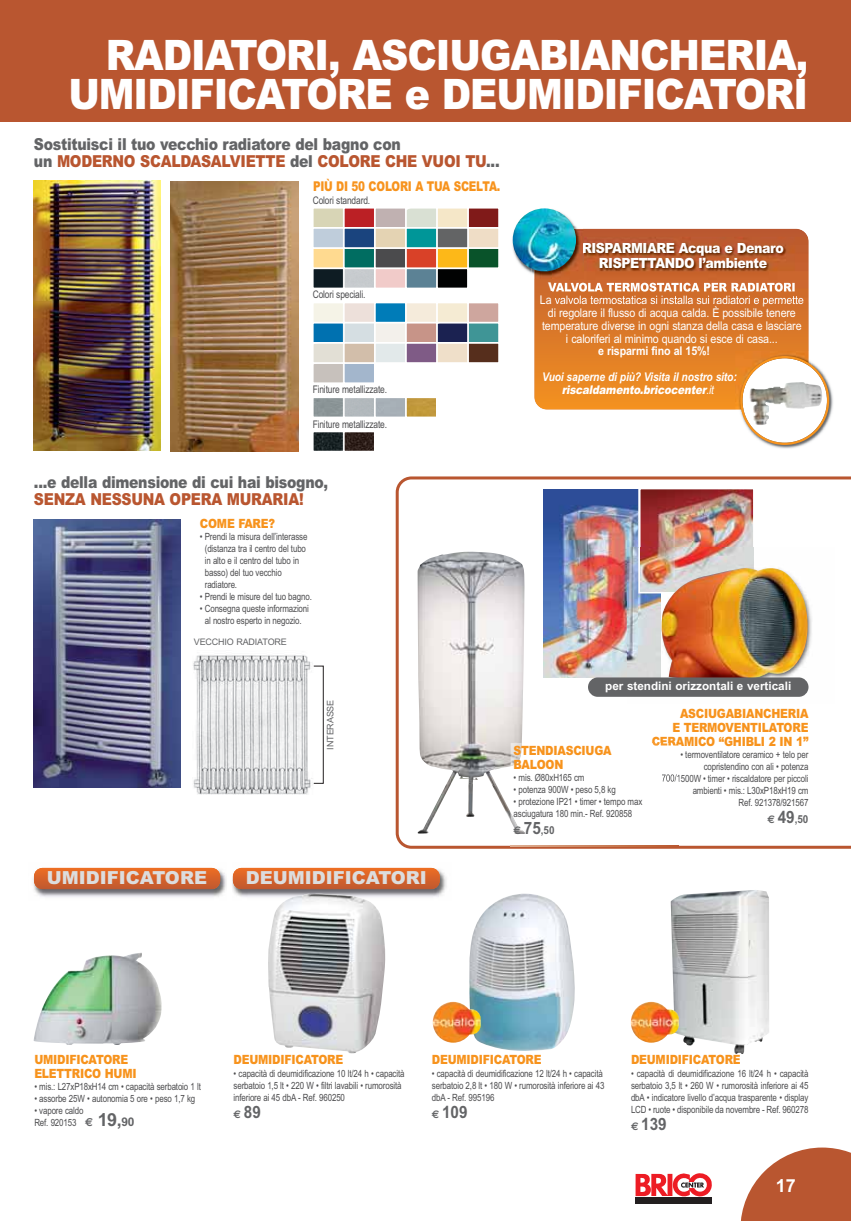
<style>
.page{position:relative;width:851px;height:1221px;background:#fff}
.page>*{position:absolute;margin:0;border:0;box-sizing:border-box;transform-origin:0 0}
.t1{font:900 42px/39px "Arial";letter-spacing:-.025em;color:#fff;text-align:right;scale:.9 1}
.t2{font:900 18px "Arial";color:#dcddde}
.t3{font:18px "Arial Bold MT OTF";color:#fff}
.t4{font:16.95px "Arial Bold MT OTF";color:#636466;scale:.9 1}
.t5{font:900 16.5px/16.5px "Arial";letter-spacing:-.02em;color:#636466;scale:.85 1}
.t6{font:900 16.5px "Arial";letter-spacing:-.02em;color:#b95630;scale:.85 1}
.t7{font:900 14.1px/15px "Arial";letter-spacing:-.035em;color:#fff;text-align:center;scale:.9 1}
.t8{font:900 13.5px "Arial";letter-spacing:-.02em;color:#f7931d;scale:.77 1}
.t9{font:900 12.75px/13.5px "Arial";letter-spacing:-.02em;color:#f7931d;scale:.85 1}
.t10{font:12px/12.8px "Arial";letter-spacing:-.01em;color:#fff;text-align:center;scale:.89 1}
.t11{font:12px "Arial Bold Italic MT OTF";letter-spacing:-.01em;color:#fff;scale:.85 1}
.t12{font:italic 900 12px "Arial";color:#fff;scale:.85 1}
.t13{font:700 12px "Arial";letter-spacing:-.01em;color:#fff;scale:.89 1}
.t14{font:700 11.7px "Arial";color:#fff}
.t15{font:700 10.95px "Arial";color:#636466;scale:.9 1}
.t16{font:10.5px "Arial";letter-spacing:-.015em;color:#4c4c4e;scale:.8 1}
.t17{font:9.9px/12px "Arial";letter-spacing:-.015em;color:#4c4c4e;scale:.8 1}
.t18{font:9px "Arial";letter-spacing:-.015em;color:#636466}
.s1{color:#b95630}
.s2{font-weight:400}
.s3{font-family:"Euro Sans";font-size:11.1px}
.s4{font-size:16.95px}
.s5{font-family:"Euro Sans";font-weight:700;font-size:11.7px;color:#636466}
.s6{font-weight:700;font-size:18px;color:#636466}
.s7{font-weight:700;font-size:12px;color:#636466}
.s8{font-family:"Euro Sans";font-weight:700;font-size:11.1px}
</style>
<div class="page">
<svg style="left:395px;top:476px;width:455px;height:372px"></svg>
<div style="left:0;top:0;width:850px;height:121px;background:#b95630"></div>
<svg style="left:534px;top:228px;width:275px;height:182px;background:#de7e2b"></svg>
<svg style="left:741px;top:1147px;width:109px;height:73px"></svg>
<div style="left:635px;top:1197px;width:76px;height:6px;background:#231f20"></div>
<svg style="left:635px;top:1173px;width:76px;height:24px"></svg>
<img style="left:417px;top:551px;width:108px;height:282px">
<img style="left:34px;top:952px;width:128px;height:92px">
<img style="left:552px;top:237px;width:257px;height:66px">
<img style="left:552px;top:283px;width:158px;height:8px">
<img style="left:554px;top:295px;width:44px;height:8px">
<img style="left:512px;top:209px;width:71px;height:66px">
<img style="left:534px;top:229px;width:49px;height:50px">
<img style="left:552px;top:237px;width:31px;height:42px">
<img style="left:512px;top:208px;width:64px;height:63px;border-radius:50%">
<img style="left:735px;top:351px;width:98px;height:98px">
<img style="left:735px;top:351px;width:73px;height:58px">
<svg style="left:740px;top:356px;width:88px;height:89px"></svg>
<img style="left:33px;top:868px;width:414px;height:29px">
<div style="left:233px;top:867px;width:206px;height:22px;background:linear-gradient(to bottom,#ef6f24,#c2592e);border-radius:9px"></div>
<div style="left:34px;top:867px;width:186px;height:22px;background:linear-gradient(to bottom,#ef6f24,#c2592e);border-radius:9px"></div>
<img style="left:34px;top:519px;width:146px;height:268px">
<img style="left:193px;top:655px;width:120px;height:140px">
<img style="left:543px;top:489px;width:95px;height:188px">
<img style="left:641px;top:490px;width:111px;height:57px">
<div style="left:638px;top:487px;width:117px;height:106px;border:2px solid #fff"></div>
<img style="left:627px;top:547px;width:207px;height:156px">
<img style="left:627px;top:547px;width:11px;height:130px">
<img style="left:638px;top:593px;width:22px;height:84px">
<img style="left:638px;top:547px;width:117px;height:46px">
<img style="left:640px;top:547px;width:112px;height:44px">
<img style="left:661px;top:567px;width:146px;height:112px">
<img style="left:670px;top:890px;width:99px;height:163px">
<img style="left:268px;top:893px;width:117px;height:160px">
<img style="left:469px;top:893px;width:106px;height:157px">
<svg style="left:313px;top:208px;width:186px;height:80px;background:#a29c90"></svg>
<svg style="left:313px;top:303px;width:186px;height:80px"></svg>
<div style="left:312px;top:397px;width:31px;height:20px;border:1px solid #fff"></div>
<div style="left:343px;top:397px;width:32px;height:20px;border:1px solid #fff"></div>
<div style="left:375px;top:397px;width:31px;height:20px;border:1px solid #fff"></div>
<svg style="left:405px;top:397px;width:31px;height:20px"></svg>
<svg style="left:313px;top:432px;width:61px;height:19px"></svg>
<img style="left:170px;top:182px;width:128px;height:269px">
<img style="left:34px;top:181px;width:126px;height:269px">
<img style="left:510px;top:742px;width:168px;height:104px">
<img style="left:652px;top:742px;width:26px;height:3px">
<img style="left:661px;top:774px;width:17px;height:7px">
<img style="left:510px;top:812px;width:15px;height:21px">
<img style="left:510px;top:752px;width:11px;height:14px">
<div style="left:588px;top:677px;width:220px;height:19px;background:#636466;border-radius:10px"></div>
<img style="left:432px;top:1001px;width:48px;height:41px">
<img style="left:630px;top:1001px;width:48px;height:41px">
<h1 class="t1" style="left:68px;top:40px;width:823px">RADIATORI, ASCIUGABIANCHERIA,<br>UMIDIFICATORE e DEUMIDIFICATORI</h1>
<h3 class="t5" style="left:34px;top:138px;width:549px">Sostituisci il tuo vecchio radiatore del bagno con<br>un <span class="s1">MODERNO SCALDASALVIETTE</span> del <span class="s1">COLORE CHE VUOI TU</span>...</h3>
<h3 class="t8" style="left:313px;top:181px;width:245px">PIÙ DI 50 COLORI A TUA SCELTA.</h3>
<p class="t16" style="left:312px;top:197px;width:73px">Colori standard.</p>
<p class="t16" style="left:312px;top:290px;width:67px">Colori speciali.</p>
<p class="t16" style="left:312px;top:386px;width:94px">Finiture metallizzate.</p>
<p class="t16" style="left:312px;top:420px;width:94px">Finiture metallizzate.</p>
<h3 class="t7" style="left:582px;top:242px;width:226px">RISPARMIARE Acqua e Denaro<br>RISPETTANDO l’ambiente</h3>
<p class="t10" style="left:539px;top:295px;width:298px">La valvola termostatica si installa sui radiatori e permette di regolare il flusso di acqua calda. È possibile tenere temperature diverse in ogni stanza della casa e lasciare i caloriferi al minimo quando si esce di casa...</p>
<p class="t13" style="left:598px;top:346px;width:127px">e risparmi fino al 15%!</p>
<p class="t11" style="left:542px;top:369px;width:230px">Vuoi saperne di più? Visita il nostro sito:</p>
<p class="t12" style="left:561px;top:385px;width:180px">riscaldamento.bricocenter<span class="s2">. i t</span></p>
<h3 class="t5" style="left:34px;top:476px;width:347px">...e della dimensione di cui hai bisogno,</h3>
<h3 class="t6" style="left:34px;top:493px;width:319px">SENZA NESSUNA OPERA MURARIA!</h3>
<p class="t9" style="left:200px;top:518px;width:90px">COME FARE?</p>
<p class="t17" style="left:205px;top:531px;width:130px;text-indent:-5px">• Prendi la misura dell’interasse (distanza tra il centro del tubo in alto e il centro del tubo in basso) del tuo vecchio radiatore.</p>
<p class="t17" style="left:200px;top:591px;width:141px">• Prendi le misure del tuo bagno.</p>
<p class="t17" style="left:200px;top:603px;width:138px;text-align:center">• Consegna queste informazioni al nostro esperto in negozio.</p>
<p class="t18" style="left:194px;top:638px;width:95px">VECCHIO RADIATORE</p>
<p class="t18" style="left:327px;top:749px;width:51px;rotate:-90deg">INTERASSE</p>
<h2 class="t2" style="left:47px;top:871px;width:162px">UMIDIFICATORE</h2>
<h2 class="t2" style="left:245px;top:871px;width:183px">DEUMIDIFICATORI</h2>
<p class="t14" style="left:605px;top:682px;width:187px">per stendini orizzontali e verticali</p>
<p class="t9" style="left:513px;top:745px;width:117px">STENDIASCIUGA<br>BALOON</p>
<p class="t17" style="left:513px;top:771px;width:90px">• mis. Ø80xH165 cm</p>
<p class="t17" style="left:513px;top:783px;width:129px">• potenza 900W • peso 5,8 kg</p>
<p class="t17" style="left:513px;top:795px;width:162px">• protezione IP21 • timer • tempo max asciugatura 180 min.- Ref. 920858</p>
<p class="t15" style="left:513px;top:825px;width:47px"><span class="s3">€</span> <span class="s4">75</span>,50</p>
<p class="t9" style="left:651px;top:708px;width:186px;text-align:right">ASCIUGABIANCHERIA<br>E TERMOVENTILATORE<br>CERAMICO “GHIBLI 2 IN 1”</p>
<p class="t17" style="left:661px;top:749px;width:185px;text-align:right">• termoventilatore ceramico + telo per copristendino con ali • potenza<br>700/1500W • timer • riscaldatore per piccoli ambienti • mis.: L30xP18xH19 cm<br>Ref. 921378/921567</p>
<p class="t15" style="left:767px;top:814px;width:47px"><span class="s3">€</span> <span class="s4">49</span>,50</p>
<p class="t9" style="left:34px;top:1054px;width:122px">UMIDIFICATORE<br>ELETTRICO HUMI</p>
<p class="t17" style="left:34px;top:1081px;width:210px">• mis.: L27xP18xH14 cm • capacità serbatoio 1 lt</p>
<p class="t17" style="left:34px;top:1093px;width:203px">• assorbe 25W • autonomia 5 ore • peso 1,7 kg</p>
<p class="t17" style="left:34px;top:1105px;width:126px">• vapore caldo<br>Ref. 920153 <span class="s5">€</span> <span class="s6">19,</span><span class="s7">90</span></p>
<p class="t9" style="left:233px;top:1054px;width:130px">DEUMIDIFICATORE</p>
<p class="t17" style="left:233px;top:1067px;width:215px">• capacità di deumidificazione 10 lt/24 h • capacità serbatoio 1,5 lt • 220 W • filtri lavabili • rumorosità inferiore ai 45 dbA - Ref. 960250</p>
<h3 class="t4" style="left:233px;top:1105px;width:32px"><span class="s8">€</span> 89</h3>
<p class="t9" style="left:432px;top:1054px;width:130px">DEUMIDIFICATORE</p>
<p class="t17" style="left:432px;top:1067px;width:217px">• capacità di deumidificazione 12 lt/24 h • capacità serbatoio 2,8 lt • 180 W • rumorosità inferiore ai 43 dbA - Ref. 995196</p>
<h3 class="t4" style="left:432px;top:1105px;width:41px"><span class="s8">€</span> 109</h3>
<p class="t9" style="left:630px;top:1054px;width:130px">DEUMIDIFICATORE</p>
<p class="t17" style="left:630px;top:1067px;width:223px;text-align:justify">• capacità di deumidificazione 16 lt/24 h • capacità serbatoio 3,5 lt • 260 W • rumorosità inferiore ai 45 dbA • indicatore livello d’acqua trasparente • display LCD • ruote • disponibile da novembre - Ref. 960278</p>
<h3 class="t4" style="left:630px;top:1117px;width:41px"><span class="s8">€</span> 139</h3>
<h2 class="t3" style="left:775px;top:1178px;width:22px">17</h2>
</div>
